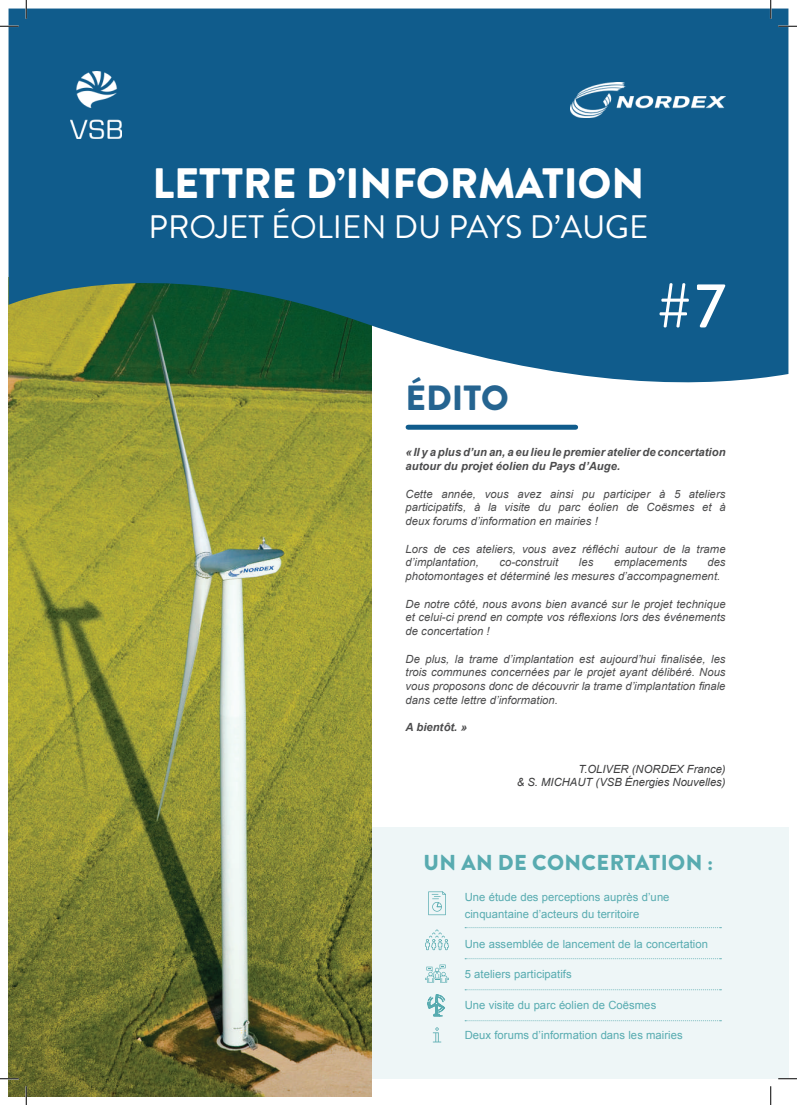
<style>
.page{position:relative;width:797px;height:1105px;background:#fff}
.page>*{position:absolute;margin:0;border:0;box-sizing:border-box;transform-origin:0 0}
.t1{font:500 63.25px "Brandon Grotesque";color:#fff}
.t2{font:900 42.5px "Brandon Grotesque";color:#fff}
.t3{font:900 35px "Brandon Grotesque";color:#256490}
.t4{font:32.5px "Brandon Grotesque";color:#fff}
.t5{font:900 21.62px "Brandon Grotesque";letter-spacing:.02em;color:#58abb0}
.t6{font:italic 11.25px/13.8px "Arial";color:#4c4c4d;text-align:justify}
.t7{font:11.25px/16.2px "Arial";color:#57abb0}
.t8{font:italic 700 11.25px/13.8px "Arial";color:#4c4c4d}
.t9{font:italic 11.25px/13.8px "Arial";color:#3e3e3f;text-align:right}
.s1{color:#58abb0}
</style>
<div class="page">
<div style="left:251px;top:827px;width:537px;height:252px;background:#eef6f7"></div>
<svg style="left:465px;top:927px;width:256px;height:1px"></svg>
<svg style="left:465px;top:958px;width:256px;height:1px"></svg>
<svg style="left:465px;top:989px;width:256px;height:1px"></svg>
<svg style="left:465px;top:1020px;width:256px;height:1px"></svg>
<svg style="left:428px;top:891px;width:18px;height:24px"></svg>
<svg style="left:425px;top:929px;width:24px;height:21px"></svg>
<svg style="left:425px;top:964px;width:24px;height:18px"></svg>
<svg style="left:427px;top:994px;width:18px;height:23px"></svg>
<svg style="left:433px;top:1027px;width:8px;height:15px"></svg>
<img style="left:9px;top:395px;width:363px;height:701px">
<svg style="left:9px;top:9px;width:779px;height:386px;background:#206484"></svg>
<img style="left:570px;top:82px;width:155px;height:35px">
<img style="left:71px;top:71px;width:51px;height:68px">
<div style="left:408px;top:425px;width:167px;height:5px;background:#105c8c"></div>
<svg style="left:0;top:25px;width:19px;height:2px"></svg>
<svg style="left:778px;top:25px;width:19px;height:2px"></svg>
<svg style="left:0;top:1078px;width:19px;height:1px"></svg>
<svg style="left:778px;top:1078px;width:19px;height:1px"></svg>
<svg style="left:25px;top:0;width:2px;height:19px"></svg>
<svg style="left:25px;top:1086px;width:2px;height:19px"></svg>
<svg style="left:770px;top:0;width:1px;height:19px"></svg>
<svg style="left:770px;top:1086px;width:1px;height:19px"></svg>
<h2 class="t2" style="left:153px;top:153px;width:493px">LETTRE D’INFORMATION</h2>
<h3 class="t4" style="left:149px;top:205px;width:501px">PROJET ÉOLIEN DU PAYS D’AUGE</h3>
<h1 class="t1" style="left:657px;top:262px;width:70px">#7</h1>
<h3 class="t3" style="left:405px;top:373px;width:105px">ÉDITO</h3>
<p class="t8" style="left:405px;top:446px;width:321px">« Il y a plus d’un an, a eu lieu le premier atelier de concertation autour du projet éolien du Pays d’Auge.</p>
<p class="t6" style="left:405px;top:487px;width:321px">Cette année, vous avez ainsi pu participer à 5 ateliers participatifs, à la visite du parc éolien de Coësmes et à deux forums d’information en mairies !</p>
<p class="t6" style="left:405px;top:542px;width:321px">Lors de ces ateliers, vous avez réfléchi autour de la trame d’implantation,</p>
<p class="t6" style="left:405px;top:556px;width:321px;text-indent:302px">des photomontages et déterminé les mesures d’accompagnement.</p>
<p class="t6" style="left:405px;top:597px;width:321px">De notre côté, nous avons bien avancé sur le projet technique et celui-ci prend en compte vos réflexions lors des événements de concertation !</p>
<p class="t6" style="left:405px;top:652px;width:321px">De plus, la trame d’implantation est aujourd’hui finalisée, les trois communes concernées par le projet ayant délibéré. Nous vous proposons donc de découvrir la trame d’implantation finale dans cette lettre d’information.</p>
<p class="t8" style="left:405px;top:721px;width:63px">A bientôt. »</p>
<p class="t9" style="left:517px;top:762px;width:210px">T.OLIVER (NORDEX France)<br>&amp; S. MICHAUT (VSB Énergies Nouvelles)</p>
<p class="t6" style="left:499px;top:556px;width:60px">co-construit</p>
<p class="t6" style="left:579px;top:556px;width:16px">les</p>
<p class="t6" style="left:614px;top:556px;width:75px">emplacements</p>
<h3 class="t5" style="left:423px;top:847px;width:291px">UN AN DE CONCERTATION :</h3>
<p class="t7" style="left:465px;top:889px;width:206px">Une étude des perceptions auprès d’une cinquantain<span class="s1">e d’act</span>eurs du territoire</p>
<p class="t7" style="left:465px;top:936px;width:245px">Une assemblée de lancement de la concertation</p>
<p class="t7" style="left:465px;top:966px;width:108px">5 ateliers participatifs</p>
<p class="t7" style="left:465px;top:997px;width:193px">Une visite du parc éolien de Coësmes</p>
<p class="t7" style="left:465px;top:1027px;width:219px">Deux forums d’information dans les mairies</p>
</div>
